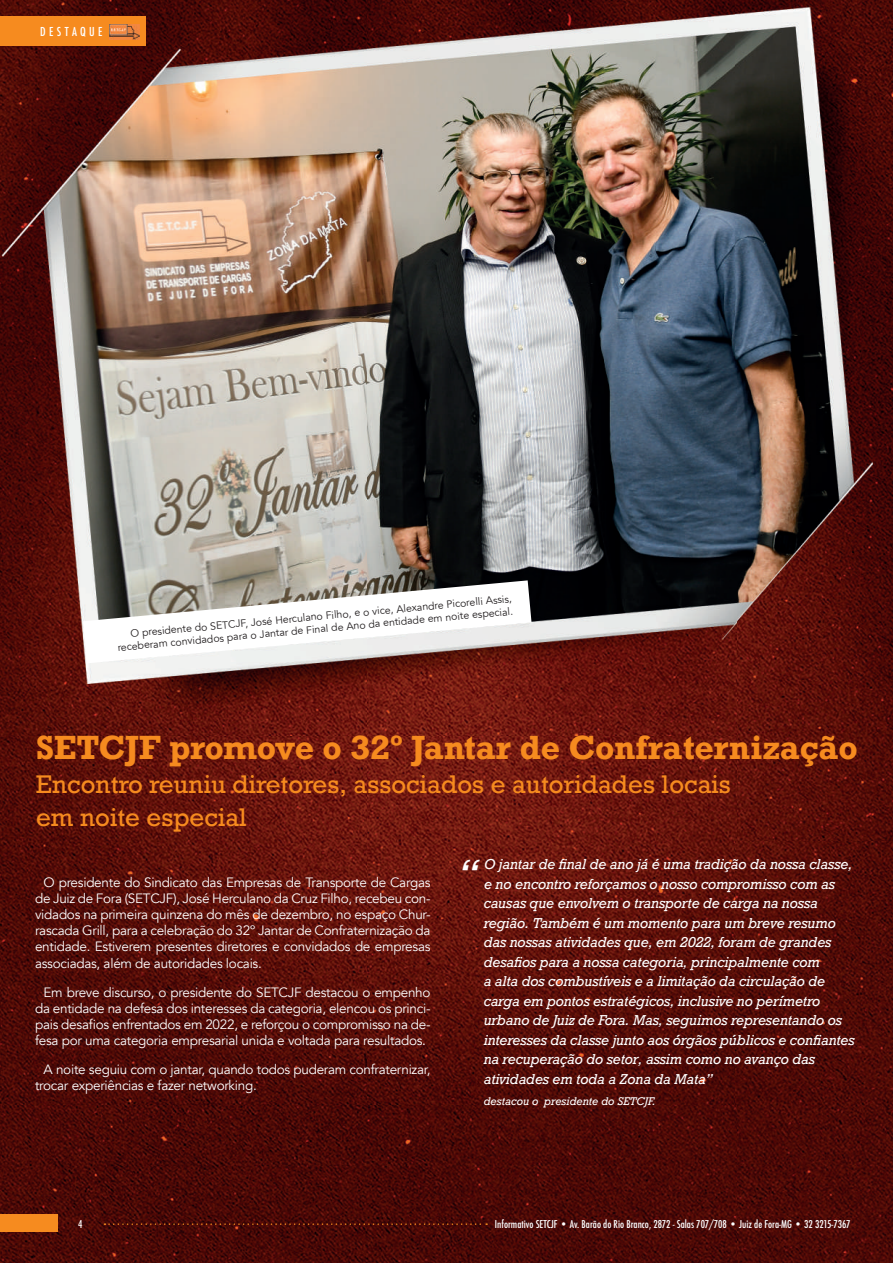
<style>
.page{position:relative;width:893px;height:1263px;background:#fff}
.page>*{position:absolute;margin:0;border:0;box-sizing:border-box;transform-origin:0 0}
.t1{font:italic 40.05px "Rockwell";color:#fff}
.t2{font:700 31.5px "Rockwell";color:#f68b1f}
.t3{font:24px/33px "Rockwell";color:#f68b1f}
.t4{font:13.5px/16.2px "Avenir";letter-spacing:-.02em;color:#fff;text-align:justify}
.t5{font:italic 13.5px/19.5px "Rockwell";letter-spacing:-.01em;color:#fff}
.t6{font:500 condensed 12px "Futura";letter-spacing:.28em;color:#fff}
.t7{font:10.5px/12.8px "Avenir";color:#231f20;text-align:right}
.t8{font:500 condensed 10.5px "Futura";color:#fff}
.t9{font:italic 10.5px "Rockwell";color:#fff}
</style>
<div class="page">
<img style="left:0;top:0;width:893px;height:1263px">
<div style="left:0;top:17px;width:146px;height:29px;background:#f68b1f"></div>
<img style="left:109px;top:24px;width:31px;height:16px">
<div style="left:0;top:1214px;width:57px;height:18px;background:#f68b1f"></div>
<svg style="left:104px;top:1223px;width:383px;height:2px"></svg>
<svg style="left:83px;top:580px;width:448px;height:83px"></svg>
<p class="t6" style="left:40px;top:24px;width:64px">DESTAQUE</p>
<p class="t7" style="left:116px;top:628px;width:398px;rotate:-5deg">O presidente do SETCJF, José Herculano Filho, e o vice, Alexandre Picorelli Assis, receberam convidados para o Jantar de Final de Ano da entidade em noite especial.</p>
<h2 class="t2" style="left:36px;top:728px;width:823px">SETCJF promove o 32º Jantar de Confraternização</h2>
<h3 class="t3" style="left:36px;top:768px;width:696px">Encontro reuniu diretores, associados e autoridades locais em noite especial</h3>
<p class="t4" style="left:35px;top:874px;width:397px;text-indent:9px">O presidente do Sindicato das Empresas de Transporte de Cargas de Juiz de Fora (SETCJF), José Herculano da Cruz Filho, recebeu con&shy;vidados na primeira quinzena do mês de dezembro, no espaço Chur&shy;rascada Grill, para a celebração do 32º Jantar de Confraternização da entidade. Estiverem presentes diretores e convidados de empresas associadas, além de autoridades locais.</p>
<p class="t4" style="left:35px;top:984px;width:397px;text-indent:9px">Em breve discurso, o presidente do SETCJF destacou o empenho da entidade na defesa dos interesses da categoria, elencou os princi&shy;pais desafios enfrentados em 2022, e reforçou o compromisso na de&shy;fesa por uma categoria empresarial unida e voltada para resultados.</p>
<p class="t4" style="left:35px;top:1062px;width:397px;text-indent:9px">A noite seguiu com o jantar, quando todos puderam confraternizar, trocar experiências e fazer networking.</p>
<h1 class="t1" style="left:458px;top:849px;width:23px">“</h1>
<p class="t5" style="left:484px;top:855px;width:372px">O jantar de final de ano já é uma tradição da nossa classe, e no encontro reforçamos o nosso compromisso com as causas que envolvem o transporte de carga na nossa região. Também é um momento para um breve resumo das nossas atividades que, em 2022, foram de grandes desafios para a nossa categoria, principalmente com<br>a alta dos combustíveis e a limitação da circulação de carga em pontos estratégicos, inclusive no perímetro urbano de Juiz de Fora. Mas, seguimos representando os interesses da classe junto aos órgãos públicos e confiantes na recuperação do setor, assim como no avanço das atividades em toda a Zona da Mata”</p>
<p class="t9" style="left:484px;top:1094px;width:174px">destacou o presidente do SETCJF.</p>
<p class="t8" style="left:78px;top:1217px;width:6px">4</p>
<p class="t8" style="left:495px;top:1217px;width:357px">Informativo SETCJF • Av. Barão do Rio Branco, 2872 - Salas 707/708 • Juiz de Fora-MG • 32 3215-7367</p>
</div>
